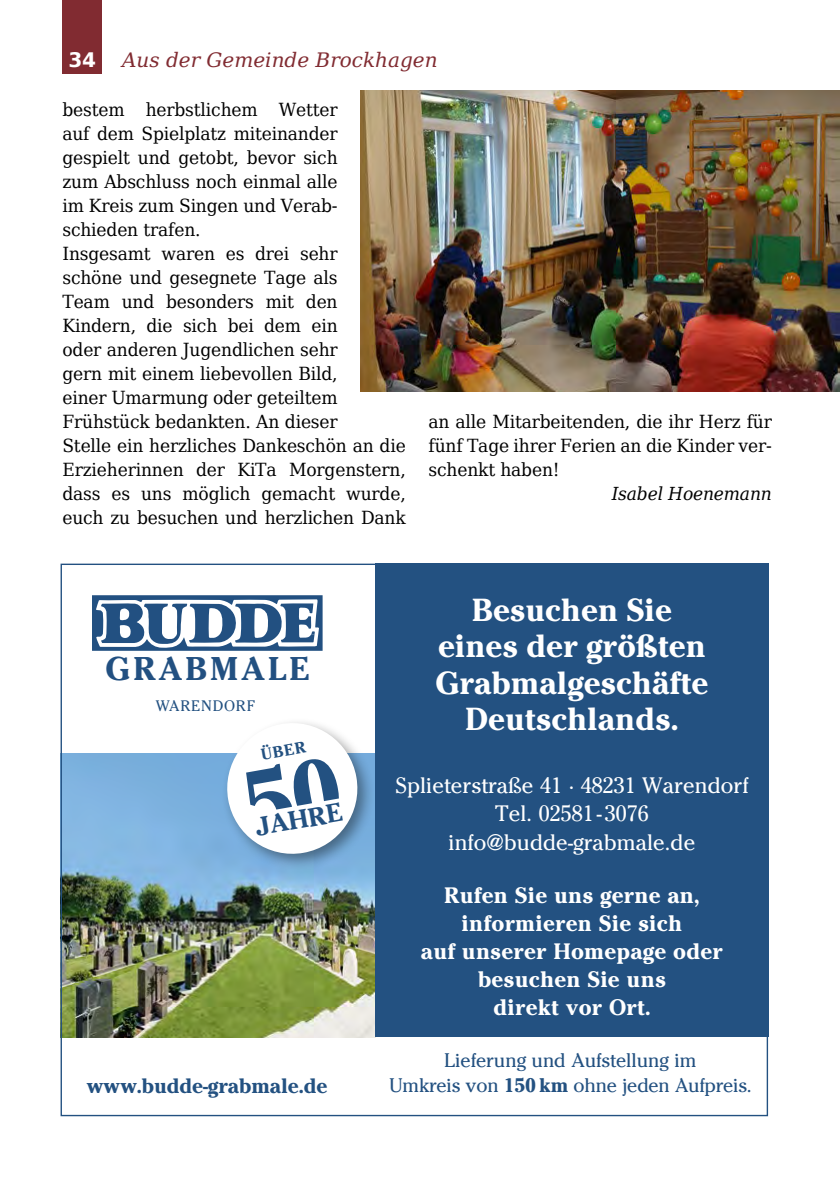
<style>
.page{position:relative;width:840px;height:1191px;background:#fff}
.page>*{position:absolute;margin:0;border:0;box-sizing:border-box;transform-origin:0 0}
.t1{font:700 33.4px/36.2px "Cheltenham Itc T";color:#fff;text-align:center}
.t2{font:700 32.6px "Cheltenham";letter-spacing:.1em;color:#225081}
.t3{font:700 27.2px "Cheltenham Itc T";color:#235181}
.t4{font:700 23.4px/28px "Cheltenham Itc T";letter-spacing:.01em;color:#fff;text-align:center}
.t5{font:23.4px/28px "Cheltenham Itc T";letter-spacing:.005em;color:#fff;text-align:center}
.t6{font:700 21.8px "Cheltenham Itc T";letter-spacing:-.005em;color:#235181}
.t7{font:20.6px/24.8px "Cheltenham Itc T";letter-spacing:-.01em;color:#235181;text-align:center}
.t8{font:italic 20px "DejaVu Serif";color:#812b31}
.t9{font:700 20px "DejaVu Sans";color:#fff}
.t10{font:18px/24px "DejaVu Serif";letter-spacing:-.01em;color:#000;scale:.95 1}
.t11{font:italic 18px "DejaVu Serif";letter-spacing:-.01em;color:#000;scale:.95 1}
.t12{font:700 16.8px "Cheltenham Itc T";color:#235181}
.t13{font:16px "Cheltenham Itc T";letter-spacing:.05em;color:#235181}
.s1{font-weight:700}
</style>
<div class="page">
<img style="left:360px;top:91px;width:479px;height:300px">
<img style="left:60px;top:753px;width:315px;height:284px">
<div style="left:375px;top:563px;width:392px;height:474px;background:#235181"></div>
<svg style="left:92px;top:595px;width:230px;height:56px"></svg>
<div style="left:221px;top:717px;width:153px;height:154px;background:#000;opacity:.4"></div>
<svg style="left:222px;top:718px;width:140px;height:141px"></svg>
<div style="left:62px;top:0;width:40px;height:74px;background:#812b31"></div>
<p class="t9" style="left:68px;top:44px;width:29px">34</p>
<p class="t8" style="left:122px;top:45px;width:317px">Aus der Gemeinde Brockhagen</p>
<p class="t10" style="left:62px;top:97px;width:363px">bestem herbstlichem Wetter<br>auf dem Spielplatz miteinander gespielt und getobt, bevor sich<br>zum Abschluss noch einmal alle<br>im Kreis zum Singen und Verab&shy;schieden trafen.<br>Insgesamt waren es drei sehr<br>schöne und gesegnete Tage als<br>Team und besonders mit den<br>Kindern, die sich bei dem ein<br>oder anderen Jugendlichen sehr<br>gern mit einem liebevollen Bild,<br>einer Umarmung oder geteiltem<br>Frühstück bedankten. An dieser<br>Stelle ein herzliches Dankeschön an die<br>Erzieherinnen der KiTa Morgenstern, dass es uns möglich gemacht wurde, euch zu besuchen und herzlichen Dank</p>
<p class="t10" style="left:428px;top:409px;width:363px;text-align:justify">an alle Mitarbeitenden, die ihr Herz für fünf Tage ihrer Ferien an die Kinder ver&shy;schenkt haben!</p>
<p class="t11" style="left:611px;top:480px;width:170px">Isabel Hoenemann</p>
<h2 class="t2" style="left:105px;top:648px;width:205px">GRABMALE</h2>
<p class="t13" style="left:155px;top:696px;width:101px">WARENDORF</p>
<p class="t12" style="left:259px;top:744px;width:47px;rotate:-10deg">ÜBER</p>
<h1 class="t1" style="left:435px;top:591px;width:274px">Besuchen Sie eines der größten<br>Grabmalgeschäfte<br>Deutschlands.</h1>
<h3 class="t3" style="left:253px;top:811px;width:89px;rotate:-10deg">JAHRE</h3>
<p class="t6" style="left:86px;top:1072px;width:242px">www.budde-grabmale.de</p>
<p class="t5" style="left:395px;top:771px;width:354px">Splieterstraße 41 · 48231 Warendorf<br>Tel. 02581 - 3076 info@budde-grabmale.de</p>
<p class="t4" style="left:420px;top:881px;width:303px">Rufen Sie uns gerne an, informieren Sie sich<br>auf unserer Homepage oder besuchen Sie uns<br>direkt vor Ort.</p>
<p class="t7" style="left:389px;top:1047px;width:364px">Lieferung und Aufstellung im<br>Umkreis von <span class="s1">150 km</span> ohne jeden Aufpreis.</p>
</div>
